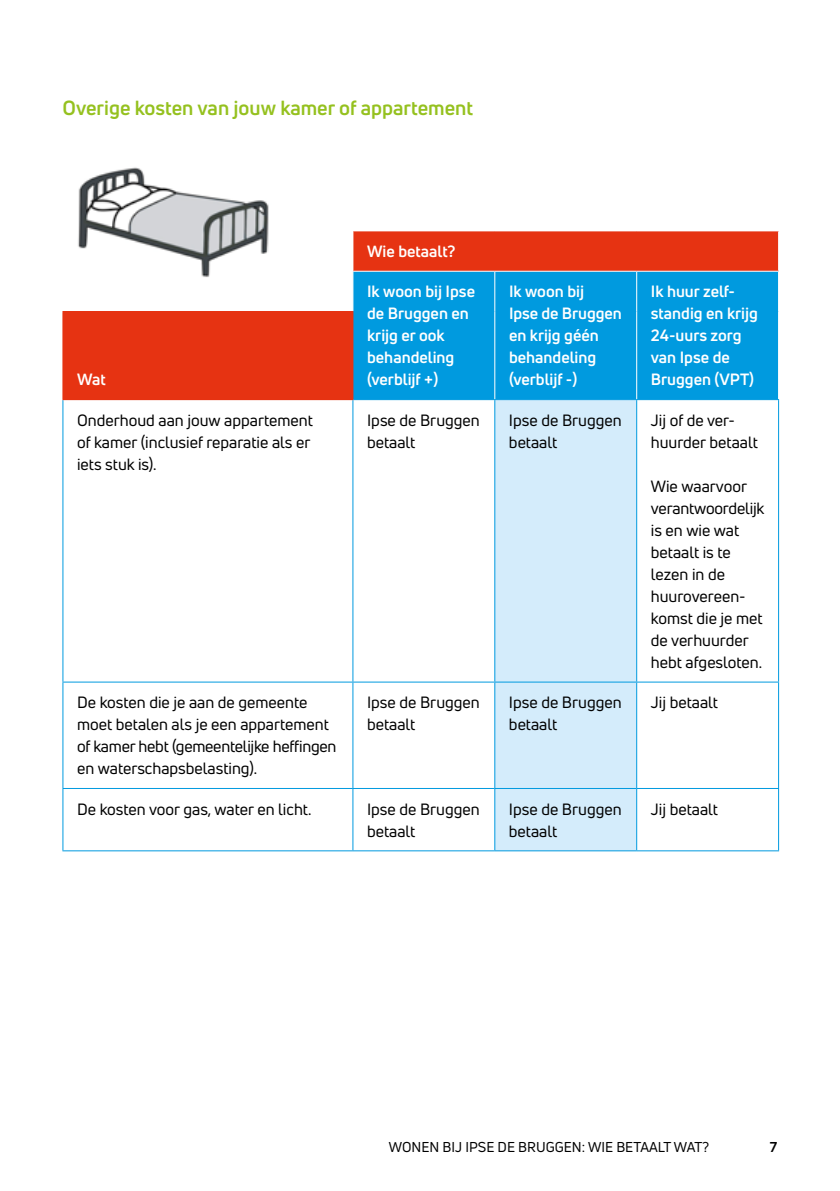
<style>
.page{position:relative;width:840px;height:1191px;background:#fff}
.page>*{position:absolute;margin:0;border:0;box-sizing:border-box;transform-origin:0 0}
.t1{font:700 20px "Uni Neue";color:#95c11f}
.t2{font:16px/22px "Uni Neue";color:#000}
.t3{font:700 16px/22px "Uni Neue";color:#fff}
.t4{font:14px "Uni Neue";color:#000}
.t5{font:700 14px "Uni Neue";color:#000}
</style>
<div class="page">
<img style="left:78px;top:167px;width:191px;height:110px">
<div style="left:353px;top:231px;width:425px;height:40px;background:#e63312"></div>
<div style="left:353px;top:272px;width:424px;height:127px;background:#009adf"></div>
<div style="left:63px;top:311px;width:290px;height:88px;background:#e63312"></div>
<div style="left:495px;top:400px;width:140px;height:450px;background:#d4ecfb"></div>
<hr style="left:62px;top:400px;width:1px;height:281px;background:#009adf">
<hr style="left:62px;top:681px;width:291px;height:1px;background:#009adf">
<hr style="left:62px;top:682px;width:1px;height:106px;background:#009adf">
<hr style="left:62px;top:788px;width:291px;height:1px;background:#009adf">
<hr style="left:62px;top:789px;width:1px;height:61px;background:#009adf">
<hr style="left:62px;top:850px;width:291px;height:1px;background:#009adf">
<hr style="left:777px;top:231px;width:1px;height:40px;background:#fff">
<hr style="left:494px;top:272px;width:1px;height:39px;background:#fff">
<hr style="left:635px;top:272px;width:1px;height:39px;background:#fff">
<hr style="left:494px;top:311px;width:1px;height:88px;background:#fff">
<hr style="left:635px;top:311px;width:1px;height:88px;background:#fff">
<hr style="left:353px;top:399px;width:141px;height:1px;background:#009adf">
<hr style="left:352px;top:400px;width:1px;height:281px;background:#009adf">
<hr style="left:494px;top:399px;width:142px;height:1px;background:#009adf">
<hr style="left:494px;top:400px;width:1px;height:281px;background:#009adf">
<hr style="left:636px;top:399px;width:142px;height:1px;background:#009adf">
<hr style="left:635px;top:400px;width:1px;height:281px;background:#009adf">
<hr style="left:777px;top:400px;width:1px;height:281px;background:#009adf">
<hr style="left:353px;top:681px;width:141px;height:1px;background:#009adf">
<hr style="left:352px;top:682px;width:1px;height:106px;background:#009adf">
<hr style="left:494px;top:681px;width:142px;height:1px;background:#009adf">
<hr style="left:494px;top:682px;width:1px;height:106px;background:#009adf">
<hr style="left:636px;top:681px;width:142px;height:1px;background:#009adf">
<hr style="left:635px;top:682px;width:1px;height:106px;background:#009adf">
<hr style="left:777px;top:682px;width:1px;height:106px;background:#009adf">
<hr style="left:353px;top:788px;width:141px;height:1px;background:#009adf">
<hr style="left:352px;top:789px;width:1px;height:61px;background:#009adf">
<hr style="left:494px;top:788px;width:142px;height:1px;background:#009adf">
<hr style="left:494px;top:789px;width:1px;height:61px;background:#009adf">
<hr style="left:636px;top:788px;width:142px;height:1px;background:#009adf">
<hr style="left:635px;top:789px;width:1px;height:61px;background:#009adf">
<hr style="left:777px;top:789px;width:1px;height:61px;background:#009adf">
<hr style="left:353px;top:850px;width:141px;height:1px;background:#009adf">
<hr style="left:494px;top:850px;width:142px;height:1px;background:#009adf">
<hr style="left:636px;top:850px;width:142px;height:1px;background:#009adf">
<hr style="left:62px;top:311px;width:291px;height:1px;background:#e63312">
<hr style="left:62px;top:312px;width:1px;height:87px;background:#e63312">
<hr style="left:62px;top:399px;width:291px;height:1px;background:#e63312">
<p class="t1" style="left:62px;top:95px;width:412px">Overige kosten van jouw kamer of appartement</p>
<p class="t3" style="left:367px;top:240px;width:90px">Wie betaalt?</p>
<p class="t3" style="left:367px;top:280px;width:109px">Ik woon bij Ipse de Bruggen en krijg er ook behandeling (verblijf +)</p>
<p class="t3" style="left:508px;top:280px;width:114px">Ik woon bij<br>Ipse de Bruggen en krijg géén behandeling (verblijf -)</p>
<p class="t3" style="left:650px;top:280px;width:108px">Ik huur zelf&shy;standig en krijg<br>24-uurs zorg van Ipse de</p>
<p class="t3" style="left:77px;top:368px;width:30px">Wat</p>
<p class="t3" style="left:650px;top:368px;width:105px">Bruggen (VPT)</p>
<p class="t2" style="left:77px;top:409px;width:237px">Onderhoud aan jouw appartement of kamer (inclusief reparatie als er iets stuk is).</p>
<p class="t2" style="left:367px;top:409px;width:114px">Ipse de Bruggen betaalt</p>
<p class="t2" style="left:508px;top:409px;width:114px">Ipse de Bruggen betaalt</p>
<p class="t2" style="left:650px;top:409px;width:108px">Jij of de ver&shy;huurder betaalt</p>
<p class="t2" style="left:650px;top:475px;width:115px">Wie waarvoor verantwoordelijk is en wie wat betaalt is te lezen in de huurovereen&shy;komst die je met de verhuurder hebt afgesloten.</p>
<p class="t2" style="left:77px;top:691px;width:261px">De kosten die je aan de gemeente moet betalen als je een appartement of kamer hebt (gemeentelijke heffingen en waterschapsbelasting).</p>
<p class="t2" style="left:367px;top:691px;width:114px">Ipse de Bruggen betaalt</p>
<p class="t2" style="left:508px;top:691px;width:114px">Ipse de Bruggen betaalt</p>
<p class="t2" style="left:650px;top:691px;width:69px">Jij betaalt</p>
<p class="t2" style="left:77px;top:797px;width:236px">De kosten voor gas, water en licht.</p>
<p class="t2" style="left:367px;top:797px;width:114px">Ipse de Bruggen betaalt</p>
<p class="t2" style="left:508px;top:797px;width:114px">Ipse de Bruggen betaalt</p>
<p class="t2" style="left:650px;top:797px;width:69px">Jij betaalt</p>
<p class="t4" style="left:388px;top:1138px;width:322px">WONEN BIJ IPSE DE BRUGGEN: WIE BETAALT WAT?</p>
<p class="t5" style="left:769px;top:1138px;width:9px">7</p>
</div>
